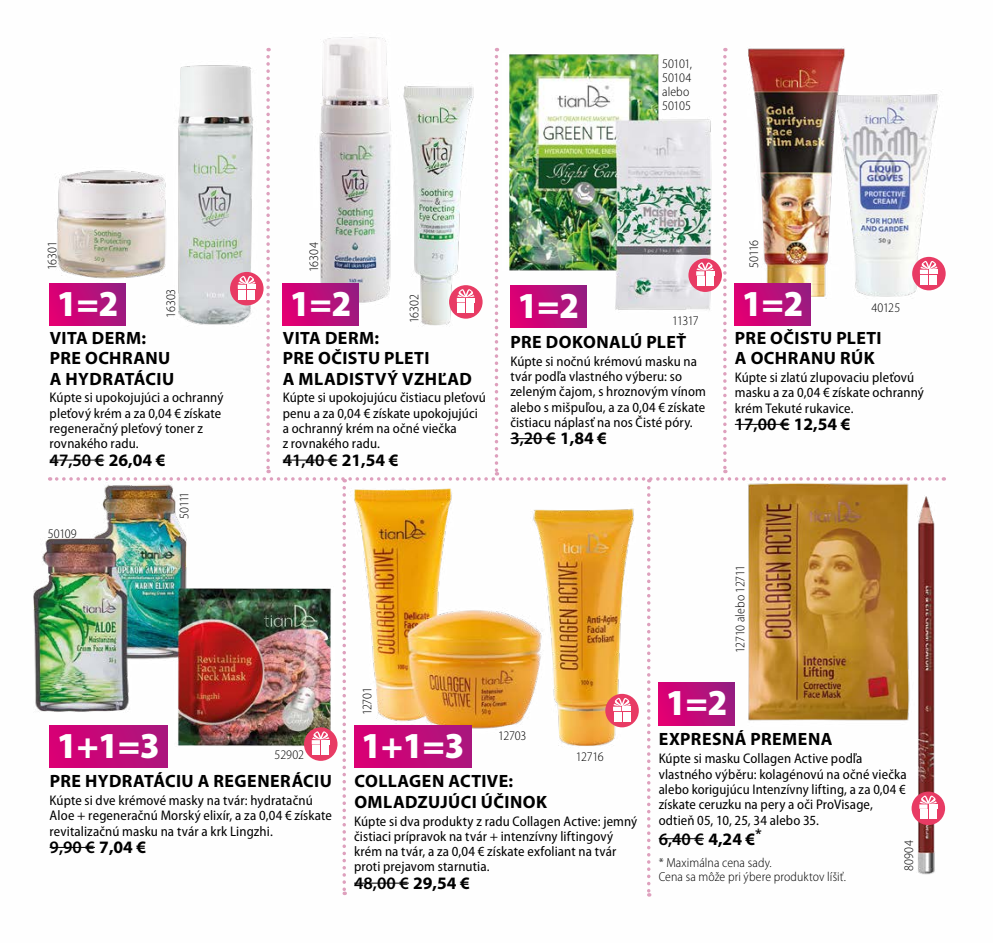
<style>
.page{position:relative;width:993px;height:943px;background:#fff}
.page>*{position:absolute;margin:0;border:0;box-sizing:border-box;transform-origin:0 0}
.t1{font:900 semi-condensed 36.75px "Myriad Pro";color:#fff}
.t2{font:700 17.85px/20.5px "Myriad Pro";letter-spacing:.025em;color:#000}
.t3{font:600 17.5px "Myriad Pro";color:#000}
.t4{font:semi-condensed 14px/15.4px "Myriad Pro";letter-spacing:.01em;color:#000}
.t5{font:300 semi-condensed 13.12px/14px "Myriad Pro";color:#000}
.s1{font-weight:700}
</style>
<div class="page">
<img style="left:33px;top:37px;width:913px;height:860px">
<hr style="left:50px;top:459px;width:54px;height:1px;background:#000">
<hr style="left:50px;top:847px;width:45px;height:1px;background:#000">
<div style="left:50px;top:725px;width:117px;height:42px;background:#d80075"></div>
<div style="left:50px;top:283px;width:76px;height:43px;background:#dd0073"></div>
<div style="left:911px;top:257px;width:34px;height:33px;background:#e83b64;border-radius:50%"></div>
<img style="left:57px;top:57px;width:887px;height:839px">
<p class="t5" style="left:45px;top:270px;width:30px;rotate:-90deg">16301</p>
<p class="t5" style="left:306px;top:272px;width:31px;rotate:-90deg">16304</p>
<p class="t5" style="left:662px;top:56px;width:32px">50101,<br>50104 alebo<br>50105</p>
<p class="t5" style="left:746px;top:267px;width:29px;rotate:-90deg">50116</p>
<p class="t5" style="left:164px;top:318px;width:30px;rotate:-90deg">16303</p>
<h1 class="t1" style="left:57px;top:279px;width:63px">1=2</h1>
<h1 class="t1" style="left:290px;top:279px;width:63px">1=2</h1>
<h1 class="t1" style="left:517px;top:281px;width:63px">1=2</h1>
<h1 class="t1" style="left:742px;top:279px;width:63px">1=2</h1>
<p class="t5" style="left:407px;top:323px;width:30px;rotate:-90deg">16302</p>
<p class="t5" style="left:672px;top:313px;width:28px">11317</p>
<p class="t5" style="left:871px;top:300px;width:30px">40125</p>
<p class="t2" style="left:50px;top:327px;width:126px">VITA DERM:<br>PRE OCHRANU<br>A HYDRATÁCIU</p>
<p class="t4" style="left:50px;top:390px;width:175px">Kúpte si upokojujúci a ochranný pleťový krém a za 0,04 € získate regeneračný pleťový toner z rovnakého radu.</p>
<p class="t3" style="left:50px;top:449px;width:117px">47,50 € <span class="s1">26,04 €</span></p>
<p class="t5" style="left:48px;top:527px;width:30px">50109</p>
<p class="t5" style="left:177px;top:518px;width:29px;rotate:-90deg">50111</p>
<p class="t2" style="left:283px;top:327px;width:190px">VITA DERM:<br>PRE OČISTU PLETI<br>A MLADISTVÝ VZHĽAD</p>
<p class="t4" style="left:282px;top:390px;width:205px">Kúpte si upokojujúcu čistiacu pleťovú penu a za 0,04 € získate upokojujúci a ochranný krém na očné viečka<br>z rovnakého radu.</p>
<p class="t3" style="left:282px;top:449px;width:117px">41,40 € <span class="s1">21,54 €</span></p>
<p class="t2" style="left:510px;top:331px;width:177px">PRE DOKONALÚ PLEŤ</p>
<p class="t4" style="left:510px;top:353px;width:197px">Kúpte si nočnú krémovú masku na tvár podľa vlastného výberu: so zeleným čajom, s hroznovým vínom alebo s mišpuľou, a za 0,04 € získate čistiacu náplasť na nos Čisté póry.</p>
<p class="t3" style="left:510px;top:427px;width:98px">3,20 € <span class="s1">1,84 €</span></p>
<p class="t2" style="left:734px;top:327px;width:148px">PRE OČISTU PLETI<br>A OCHRANU RÚK</p>
<p class="t4" style="left:734px;top:369px;width:190px">Kúpte si zlatú zlupovaciu pleťovú masku a za 0,04 € získate ochranný krém Tekuté rukavice.</p>
<p class="t3" style="left:734px;top:413px;width:117px">17,00 € <span class="s1">12,54 €</span></p>
<p class="t5" style="left:360px;top:715px;width:30px;rotate:-90deg">12701</p>
<p class="t5" style="left:733px;top:653px;width:89px;rotate:-90deg">12710 alebo 12711</p>
<h1 class="t1" style="left:666px;top:678px;width:63px">1=2</h1>
<h1 class="t1" style="left:57px;top:721px;width:104px">1+1=3</h1>
<h1 class="t1" style="left:361px;top:721px;width:104px">1+1=3</h1>
<p class="t5" style="left:274px;top:747px;width:31px">52902</p>
<p class="t5" style="left:498px;top:728px;width:30px">12703</p>
<p class="t5" style="left:575px;top:749px;width:29px">12716</p>
<p class="t2" style="left:50px;top:770px;width:283px">PRE HYDRATÁCIU A REGENERÁCIU</p>
<p class="t4" style="left:50px;top:792px;width:283px">Kúpte si dve krémové masky na tvár: hydratačnú<br>Aloe + regeneračnú Morský elixír, a za 0,04 € získate revitalizačnú masku na tvár a krk Lingzhi.</p>
<p class="t3" style="left:50px;top:836px;width:98px">9,90 € <span class="s1">7,04 €</span></p>
<p class="t2" style="left:354px;top:770px;width:194px">COLLAGEN ACTIVE:<br>OMLADZUJÚCI ÚČINOK</p>
<p class="t4" style="left:354px;top:813px;width:284px">Kúpte si dva produkty z radu Collagen Active: jemný čistiaci prípravok na tvár + intenzívny liftingový krém na tvár, a za 0,04 € získate exfoliant na tvár proti prejavom starnutia.</p>
<p class="t3" style="left:354px;top:872px;width:117px">48,00 € <span class="s1">29,54 €</span></p>
<p class="t2" style="left:658px;top:728px;width:175px">EXPRESNÁ PREMENA</p>
<p class="t4" style="left:658px;top:750px;width:249px">Kúpte si masku Collagen Active podľa vlastného výběru: kolagénovú na očné viečka alebo korigujúcu Intenzívny lifting, a za 0,04 € získate ceruzku na pery a oči ProVisage, odtieň 05, 10, 25, 34 alebo 35.</p>
<p class="t3" style="left:658px;top:827px;width:105px">6,40 € <span class="s1">4,24 €</span><sup>*</sup></p>
<p class="t5" style="left:901px;top:871px;width:32px;rotate:-90deg">80904</p>
<p class="t5" style="left:658px;top:855px;width:189px">* Maximálna cena sady.<br>Cena sa môže pri ýbere produktov líšiť.</p>
</div>
